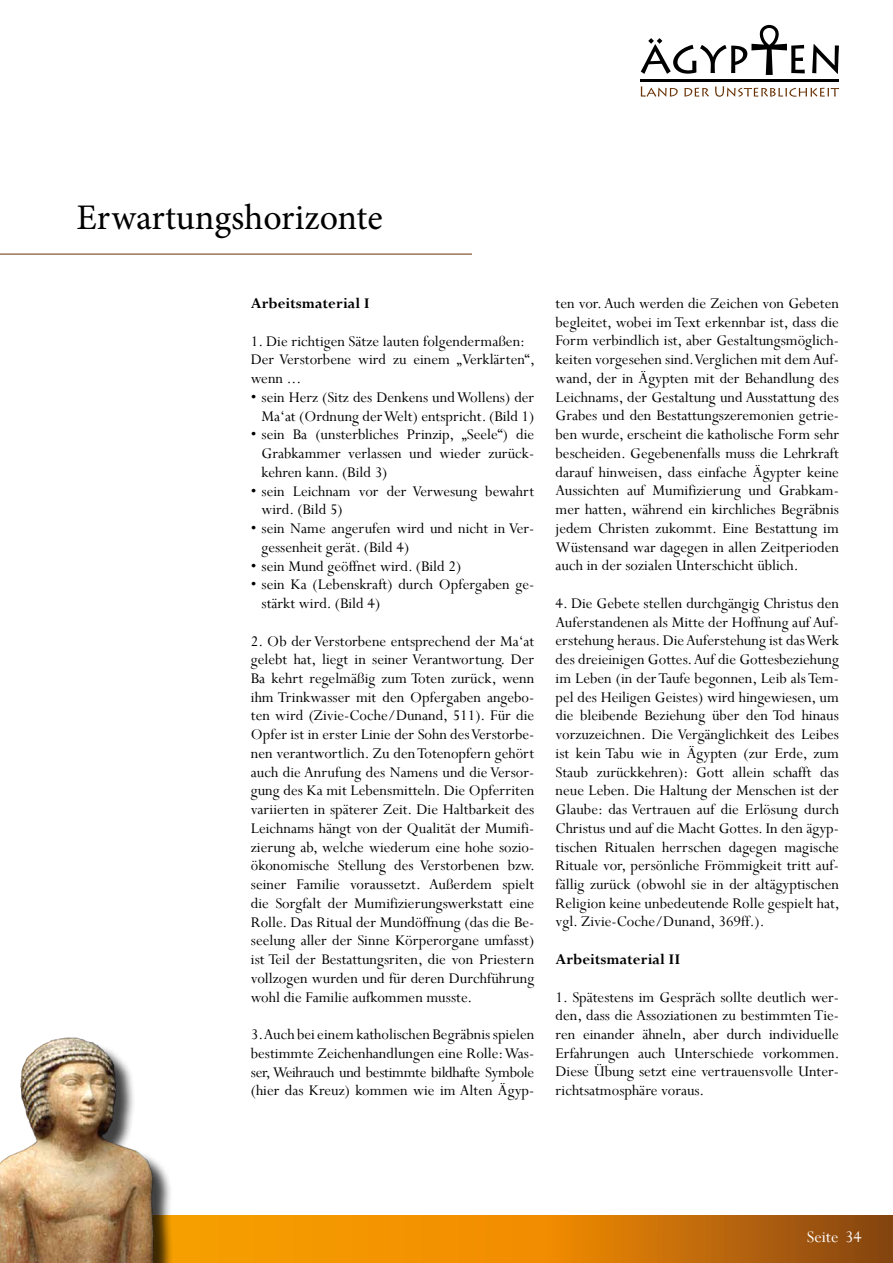
<style>
.page{position:relative;width:893px;height:1263px;background:#fff}
.page>*{position:absolute;margin:0;border:0;box-sizing:border-box;transform-origin:0 0}
.t1{font:36px "Minion Pro";color:#000}
.t2{font:18px "Perpetua";color:#fff}
.t3{font:16.5px/18.8px "Perpetua";color:#000;text-align:justify}
.t4{font:700 16.5px "Perpetua";color:#000}
</style>
<div class="page">
<svg style="left:641px;top:86px;width:198px;height:11px"></svg>
<hr style="left:641px;top:79px;width:198px;height:2px;background:#000">
<svg style="left:812px;top:44px;width:27px;height:30px"></svg>
<svg style="left:641px;top:25px;width:164px;height:50px"></svg>
<svg style="left:177px;top:1215px;width:716px;height:48px;background:#d87f04"></svg>
<hr style="left:0;top:254px;width:472px;height:1px;background:#683307">
<div style="left:0;top:1040px;width:177px;height:223px;background:#000;opacity:.75"></div>
<img style="left:0;top:1037px;width:159px;height:226px">
<h1 class="t1" style="left:77px;top:194px;width:308px">Erwartungshorizonte</h1>
<p class="t4" style="left:251px;top:293px;width:121px">Arbeitsmaterial I</p>
<p class="t3" style="left:251px;top:331px;width:286px;text-align:left">1. Die richtigen Sätze lauten folgendermaßen:<br>Der Verstorbene wird zu einem „Verklärten“, wenn ...</p>
<p class="t3" style="left:251px;top:387px;width:285px;text-align:right">• sein Herz (Sitz des Denkens und Wollens) der<br>Ma‘at (Ordnung der Welt) entspricht. (Bild 1)</p>
<p class="t3" style="left:261px;top:425px;width:274px;text-indent:-11px">• sein Ba (unsterbliches Prinzip, „Seele“) die Grabkammer verlassen und wieder zurück&shy;kehren kann. (Bild 3)</p>
<p class="t3" style="left:261px;top:481px;width:274px;text-indent:-11px">• sein Leichnam vor der Verwesung bewahrt wird. (Bild 5)</p>
<p class="t3" style="left:261px;top:519px;width:274px;text-indent:-11px">• sein Name angerufen wird und nicht in Ver&shy;gessenheit gerät. (Bild 4)</p>
<p class="t3" style="left:251px;top:556px;width:212px">• sein Mund geöffnet wird. (Bild 2)</p>
<p class="t3" style="left:261px;top:575px;width:274px;text-indent:-11px">• sein Ka (Lebenskraft) durch Opfergaben ge&shy;stärkt wird. (Bild 4)</p>
<p class="t3" style="left:251px;top:631px;width:286px">2. Ob der Verstorbene entsprechend der Ma‘at gelebt hat, liegt in seiner Verantwortung. Der Ba kehrt regelmäßig zum Toten zurück, wenn ihm Trinkwasser mit den Opfergaben angebo&shy;ten wird (Zivie-Coche/Dunand, 511). Für die Opfer ist in erster Linie der Sohn des Verstorbe&shy;nen verantwortlich. Zu den Totenopfern gehört auch die Anrufung des Namens und die Versor&shy;gung des Ka mit Lebensmitteln. Die Opferriten variierten in späterer Zeit. Die Haltbarkeit des Leichnams hängt von der Qualität der Mumifi&shy;zierung ab, welche wiederum eine hohe sozio&shy;ökonomische Stellung des Verstorbenen bzw. seiner Familie voraussetzt. Außerdem spielt die Sorgfalt der Mumifizierungswerkstatt eine Rolle. Das Ritual der Mundöffnung (das die Be&shy;seelung aller der Sinne Körperorgane umfasst) ist Teil der Bestattungsriten, die von Priestern vollzogen wurden und für deren Durchführung wohl die Familie aufkommen musste.</p>
<p class="t3" style="left:251px;top:1025px;width:285px">3. Auch bei einem katholischen Begräbnis spielen bestimmte Zeichenhandlungen eine Rolle: Was&shy;ser, Weihrauch und bestimmte bildhafte Symbole (hier das Kreuz) kommen wie im Alten Ägyp-</p>
<p class="t3" style="left:556px;top:293px;width:285px">ten vor. Auch werden die Zeichen von Gebeten begleitet, wobei im Text erkennbar ist, dass die Form verbindlich ist, aber Gestaltungsmöglich&shy;keiten vorgesehen sind. Verglichen mit dem Auf&shy;wand, der in Ägypten mit der Behandlung des Leichnams, der Gestaltung und Ausstattung des Grabes und den Bestattungszeremonien getrie&shy;ben wurde, erscheint die katholische Form sehr bescheiden. Gegebenenfalls muss die Lehrkraft darauf hinweisen, dass einfache Ägypter keine Aussichten auf Mumifizierung und Grabkam&shy;mer hatten, während ein kirchliches Begräbnis jedem Christen zukommt. Eine Bestattung im Wüstensand war dagegen in allen Zeitperioden auch in der sozialen Unterschicht üblich.</p>
<p class="t3" style="left:556px;top:593px;width:286px">4. Die Gebete stellen durchgängig Christus den Auferstandenen als Mitte der Hoffnung auf Auf&shy;erstehung heraus. Die Auferstehung ist das Werk des dreieinigen Gottes. Auf die Gottesbeziehung im Leben (in der Taufe begonnen, Leib als Tem&shy;pel des Heiligen Geistes) wird hingewiesen, um die bleibende Beziehung über den Tod hinaus vorzuzeichnen. Die Vergänglichkeit des Leibes ist kein Tabu wie in Ägypten (zur Erde, zum Staub zurückkehren): Gott allein schafft das neue Leben. Die Haltung der Menschen ist der Glaube: das Vertrauen auf die Erlösung durch Christus und auf die Macht Gottes. In den ägyp&shy;tischen Ritualen herrschen dagegen magische Rituale vor, persönliche Frömmigkeit tritt auf&shy;fällig zurück (obwohl sie in der altägyptischen Religion keine unbedeutende Rolle gespielt hat, vgl. Zivie-Coche/Dunand, 369ff.).</p>
<p class="t4" style="left:556px;top:949px;width:127px">Arbeitsmaterial II</p>
<p class="t3" style="left:556px;top:987px;width:286px">1. Spätestens im Gespräch sollte deutlich wer&shy;den, dass die Assoziationen zu bestimmten Tie&shy;ren einander ähneln, aber durch individuelle Erfahrungen auch Unterschiede vorkommen.<br>Diese Übung setzt eine vertrauensvolle Unter&shy;richtsatmosphäre voraus.</p>
<p class="t2" style="left:807px;top:1226px;width:56px">Seite 34</p>
</div>
